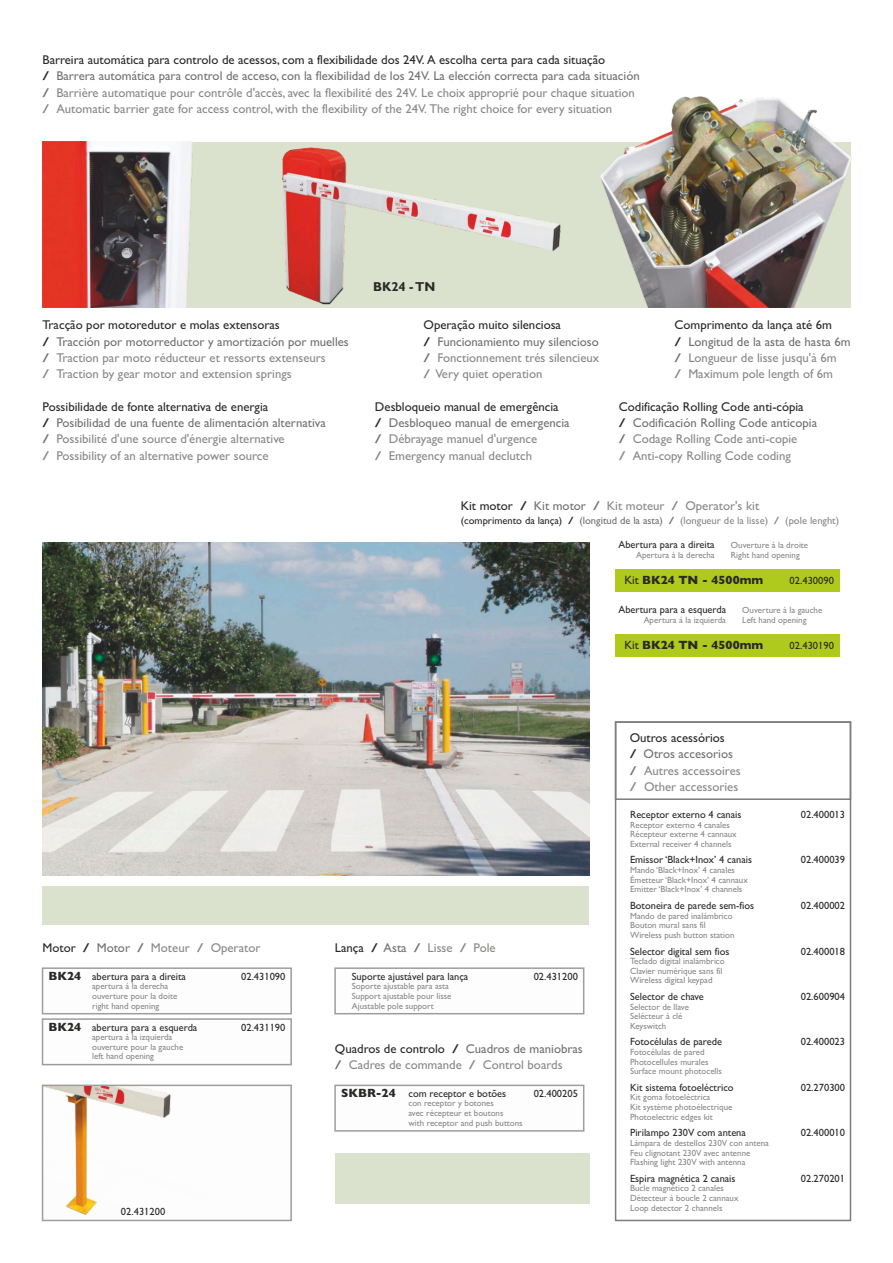
<style>
.page{position:relative;width:893px;height:1263px;background:#fff}
.page>*{position:absolute;margin:0;border:0;box-sizing:border-box;transform-origin:0 0}
.t1{font:700 12.9px "Gill Sans";color:#292928}
.t2{font:12.75px/16.4px "Gill Sans MT EU";color:#888887}
.t3{font:12px "Gill Sans MT Pro Heavy EU";color:#292928}
.t4{font:10.5px "Gill Sans MT EU";color:#292928}
.t5{font:10.5px "Gill Sans MT EU";color:#888887}
.t6{font:9px/9.6px "Gill Sans MT EU";color:#888887}
.s1{color:#292928}
.s2{font-family:"Gill Sans MT Pro Heavy EU";color:#292928}
.s3{color:#717171}
.s4{font-family:"Gill Sans MT Pro Heavy EU";color:#717171}
.s5{font-family:"Gill Sans MT Pro Heavy EU"}
.s6{font-family:"Gill Sans MT EU"}
</style>
<div class="page">
<div style="left:335px;top:1153px;width:254px;height:51px;background:#dae1cc"></div>
<div style="left:43px;top:142px;width:807px;height:166px;background:#dae1cc"></div>
<img style="left:43px;top:142px;width:150px;height:166px">
<img style="left:282px;top:147px;width:279px;height:158px">
<img style="left:600px;top:96px;width:252px;height:212px">
<div style="left:616px;top:569px;width:224px;height:23px;background:#b0c91d"></div>
<div style="left:42px;top:967px;width:250px;height:47px;background:#fdfdfd;border:2px solid #9d9d9d"></div>
<div style="left:42px;top:1018px;width:250px;height:47px;background:#fdfdfd;border:2px solid #9d9d9d"></div>
<div style="left:334px;top:967px;width:250px;height:47px;background:#fdfdfd;border:2px solid #9d9d9d"></div>
<img style="left:45px;top:1087px;width:126px;height:128px">
<div style="left:42px;top:1084px;width:250px;height:137px;border:2px solid #9d9d9d"></div>
<img style="left:43px;top:542px;width:546px;height:334px">
<div style="left:43px;top:887px;width:546px;height:38px;background:#dae1cc"></div>
<div style="left:334px;top:1084px;width:250px;height:47px;background:#fdfdfd;border:2px solid #9d9d9d"></div>
<div style="left:616px;top:634px;width:224px;height:22px;background:#b0c91d"></div>
<div style="left:615px;top:721px;width:236px;height:500px;border:2px solid #7e7d7d"></div>
<div style="left:615px;top:721px;width:236px;height:79px;border:2px solid #7e7d7d"></div>
<p class="t2" style="left:42px;top:53px;width:599px"><span class="s1">Barreira automática para controlo de acessos, com a flexibilidade dos 24V. A escolha certa para cada situação<br></span><span class="s2">/</span> <span class="s3">Barrera automática para control de acceso, con la flexibilidad de los 24V. La elección correcta para cada situación </span><span class="s4">/</span> Barrière automatique pour contrôle d'accès, avec la flexibilité des 24V. Le choix approprié pour chaque situation <span class="s5">/</span> Automatic barrier gate for access control, with the flexibility of the 24V. The right choice for every situation</p>
<p class="t2" style="left:43px;top:318px;width:308px"><span class="s1">Tracção por motoredutor e molas extensoras<br></span><span class="s2">/</span> <span class="s3">Tracción por motorreductor y amortización por muelles </span><span class="s4">/</span> Traction par moto réducteur et ressorts extenseurs<br><span class="s5">/</span> Traction by gear motor and extension springs</p>
<p class="t2" style="left:43px;top:400px;width:285px"><span class="s1">Possibilidade de fonte alternativa de energia<br></span><span class="s2">/</span> <span class="s3">Posibilidad de una fuente de alimentación alternativa </span><span class="s4">/</span> Possibilité d'une source d'énergie alternative<br><span class="s5">/</span> Possibility of an alternative power source</p>
<p class="t1" style="left:373px;top:282px;width:64px">BK24 - TN</p>
<p class="t2" style="left:424px;top:318px;width:177px"><span class="s1">Operação muito silenciosa<br></span><span class="s2">/</span> <span class="s3">Funcionamiento muy silencioso </span><span class="s4">/</span> Fonctionnement trés silencieux <span class="s5">/</span> Very quiet operation</p>
<p class="t2" style="left:674px;top:318px;width:178px"><span class="s1">Comprimento da lança até 6m<br></span><span class="s2">/</span> <span class="s3">Longitud de la asta de hasta 6m </span><span class="s4">/</span> Longueur de lisse jusqu'à 6m<br><span class="s5">/</span> Maximum pole length of 6m</p>
<p class="t2" style="left:375px;top:400px;width:196px"><span class="s1">Desbloqueio manual de emergência<br></span><span class="s2">/</span> <span class="s3">Desbloqueo manual de emergencia </span><span class="s4">/</span> Débrayage manuel d'urgence<br><span class="s5">/</span> Emergency manual declutch</p>
<p class="t2" style="left:619px;top:400px;width:200px"><span class="s1">Codificação Rolling Code anti-cópia<br></span><span class="s2">/</span> <span class="s3">Codificación Rolling Code anticopia </span><span class="s4">/</span> Codage Rolling Code anti-copie<br><span class="s5">/</span> Anti-copy Rolling Code coding</p>
<p class="t2" style="left:461px;top:499px;width:300px"><span class="s1">Kit motor</span> <span class="s2">/</span> <span class="s3">Kit motor</span> <span class="s4">/</span> Kit moteur <span class="s5">/</span> Operator's kit</p>
<p class="t5" style="left:461px;top:516px;width:380px"><span class="s1">(comprimento da lança)</span> <span class="s2">/</span> <span class="s3">(longitud de la asta)</span> <span class="s4">/</span> (longueur de la lisse) <span class="s5">/</span> (pole lenght)</p>
<p class="t4" style="left:618px;top:541px;width:98px">Abertura para a direita</p>
<p class="t6" style="left:636px;top:551px;width:80px">Apertura á la derecha</p>
<p class="t6" style="left:731px;top:542px;width:79px">Ouverture à la droite<br>Right hand opening</p>
<p class="t3" style="left:624px;top:576px;width:140px"><span class="s6">Kit</span> BK24 TN - 4500mm</p>
<p class="t4" style="left:790px;top:577px;width:46px">02.430090</p>
<p class="t4" style="left:618px;top:606px;width:109px">Abertura para a esquerda</p>
<p class="t6" style="left:644px;top:616px;width:84px">Apertura á la izquierda</p>
<p class="t6" style="left:742px;top:606px;width:81px">Ouverture à la gauche<br>Left hand opening</p>
<p class="t3" style="left:624px;top:640px;width:140px"><span class="s6">Kit</span> BK24 TN - 4500mm</p>
<p class="t4" style="left:790px;top:641px;width:46px">02.430190</p>
<p class="t2" style="left:630px;top:731px;width:112px"><span class="s1">Outros acessórios<br></span><span class="s2">/</span> <span class="s3">Otros accesorios </span><span class="s4">/</span> Autres accessoires <span class="s5">/</span> Other accessories</p>
<p class="t4" style="left:630px;top:811px;width:113px">Receptor externo 4 canais</p>
<p class="t6" style="left:630px;top:821px;width:108px">Receptor externo 4 canales<br>Récepteur externe 4 cannaux<br>External receiver 4 channels</p>
<p class="t4" style="left:630px;top:856px;width:123px">Emissor ‘Black+Inox’ 4 canais</p>
<p class="t6" style="left:630px;top:866px;width:119px">Mando ‘Black+Inox’ 4 canales<br>Émetteur ‘Black+Inox’ 4 cannaux</p>
<p class="t4" style="left:630px;top:901px;width:126px">Botoneira de parede sem-fios</p>
<p class="t6" style="left:630px;top:912px;width:106px">Mando de pared inalámbrico<br>Bouton mural sans fil<br>Wireless push button station</p>
<p class="t6" style="left:630px;top:885px;width:114px">Emitter ‘Black+Inox’ 4 channels</p>
<p class="t4" style="left:801px;top:811px;width:46px">02.400013</p>
<p class="t4" style="left:801px;top:856px;width:46px">02.400039</p>
<p class="t4" style="left:801px;top:902px;width:46px">02.400002</p>
<p class="t2" style="left:43px;top:941px;width:219px"><span class="s1">Motor</span> <span class="s2">/</span> <span class="s3">Motor</span> <span class="s4">/</span> Moteur <span class="s5">/</span> Operator</p>
<p class="t3" style="left:49px;top:971px;width:34px">BK24</p>
<p class="t4" style="left:241px;top:972px;width:46px">02.431090</p>
<p class="t4" style="left:92px;top:972px;width:95px">abertura para a direita</p>
<p class="t6" style="left:92px;top:982px;width:87px">apertura á la derecha ouverture pour la doite right hand opening</p>
<p class="t3" style="left:49px;top:1022px;width:34px">BK24</p>
<p class="t4" style="left:241px;top:1023px;width:46px">02.431190</p>
<p class="t4" style="left:92px;top:1023px;width:107px">abertura para a esquerda</p>
<p class="t6" style="left:92px;top:1033px;width:93px">apertura á la izquierda ouverture pour la gauche left hand opening</p>
<p class="t4" style="left:121px;top:1208px;width:46px">02.431200</p>
<p class="t2" style="left:335px;top:941px;width:162px"><span class="s1">Lança</span> <span class="s2">/</span> <span class="s3">Asta</span> <span class="s4">/</span> Lisse <span class="s5">/</span> Pole</p>
<p class="t4" style="left:352px;top:972px;width:118px">Suporte ajustável para lança</p>
<p class="t6" style="left:352px;top:982px;width:101px">Soporte ajustable para asta<br>Support ajustable pour lisse<br>Ajustable pole support</p>
<p class="t4" style="left:534px;top:972px;width:46px">02.431200</p>
<p class="t2" style="left:335px;top:1042px;width:249px"><span class="s1">Quadros de controlo</span> <span class="s2">/</span> <span class="s3">Cuadros de maniobras </span><span class="s4">/</span> Cadres de commande <span class="s5">/</span> Control boards</p>
<p class="t3" style="left:341px;top:1088px;width:56px">SKBR-24</p>
<p class="t4" style="left:534px;top:1089px;width:46px">02.400205</p>
<p class="t6" style="left:408px;top:1099px;width:116px">con receptor y botones<br>avec récepteur et boutons<br>with receptor and push buttons</p>
<p class="t4" style="left:408px;top:1089px;width:99px">com receptor e botões</p>
<p class="t4" style="left:630px;top:947px;width:101px">Selector digital sem fios</p>
<p class="t6" style="left:630px;top:957px;width:96px">Teclado digital inalámbrico<br>Clavier numérique sans fil<br>Wireless digital keypad</p>
<p class="t4" style="left:801px;top:947px;width:46px">02.400018</p>
<p class="t4" style="left:630px;top:992px;width:75px">Selector de chave</p>
<p class="t4" style="left:801px;top:992px;width:46px">02.600904</p>
<p class="t6" style="left:630px;top:1003px;width:60px">Selector de llave<br>Selécteur à clé<br>Keyswitch</p>
<p class="t4" style="left:630px;top:1038px;width:93px">Fotocélulas de parede</p>
<p class="t4" style="left:801px;top:1038px;width:46px">02.400023</p>
<p class="t6" style="left:630px;top:1048px;width:93px">Fotocélulas de pared<br>Photocellules murales<br>Surface mount photocells</p>
<p class="t4" style="left:630px;top:1083px;width:105px">Kit sistema fotoeléctrico</p>
<p class="t4" style="left:801px;top:1083px;width:46px">02.270300</p>
<p class="t6" style="left:630px;top:1093px;width:104px">Kit goma fotoeléctrica<br>Kit système photoélectrique<br>Photoelectric edges kit</p>
<p class="t4" style="left:630px;top:1129px;width:117px">Pirilampo 230V com antena</p>
<p class="t4" style="left:801px;top:1129px;width:46px">02.400010</p>
<p class="t6" style="left:630px;top:1139px;width:140px">Lámpara de destellos 230V con antena<br>Feu clignotant 230V avec antenne<br>Flashing light 230V with antenna</p>
<p class="t4" style="left:630px;top:1174px;width:107px">Espira magnética 2 canais</p>
<p class="t4" style="left:801px;top:1174px;width:46px">02.270201</p>
<p class="t6" style="left:630px;top:1184px;width:110px">Bucle magnético 2 canales<br>Détecteur à boucle 2 cannaux<br>Loop detector 2 channels</p>
</div>
